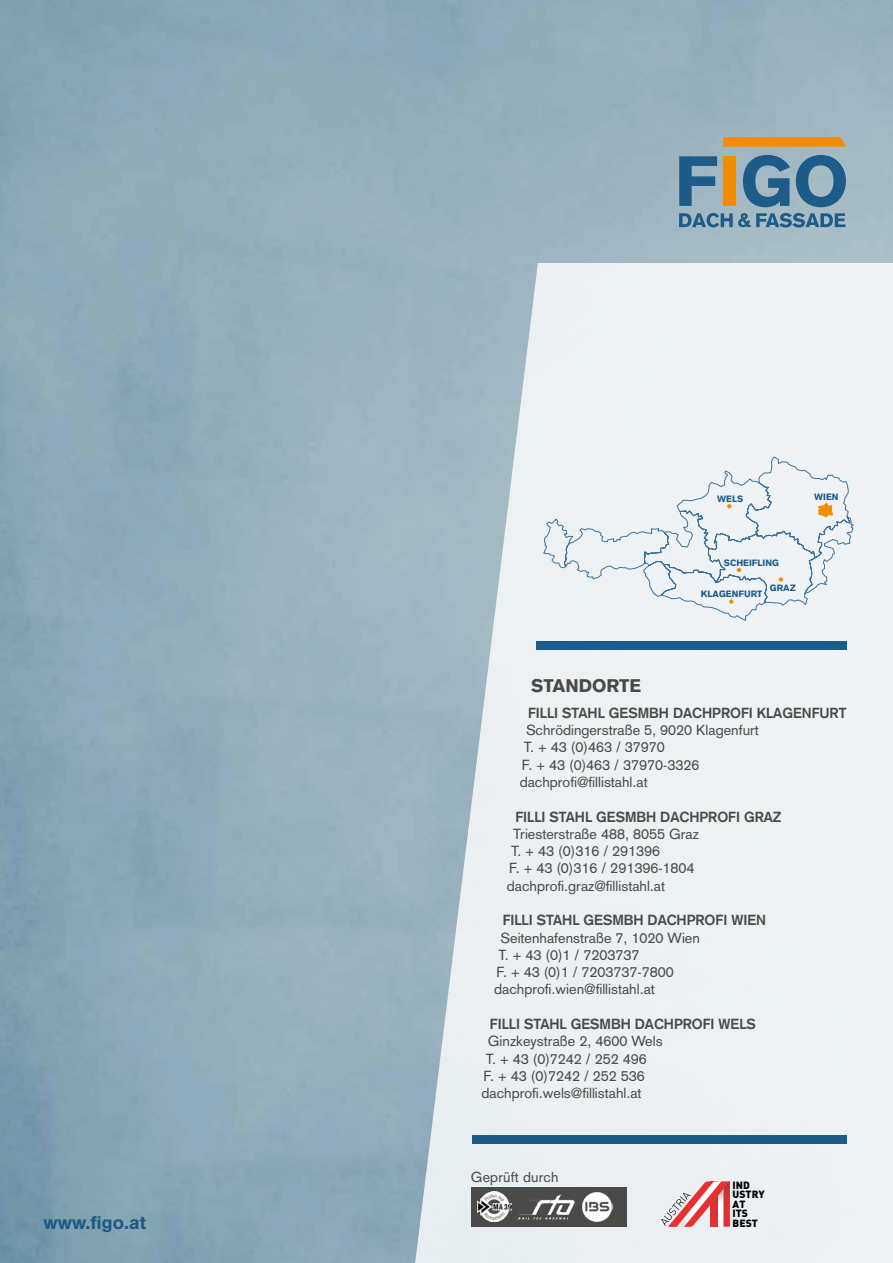
<style>
.page{position:relative;width:893px;height:1263px;background:#fff}
.page>*{position:absolute;margin:0;border:0;box-sizing:border-box;transform-origin:0 0}
.t1{font:900 18px "Akzidenz Grotesk";color:#1d5b89}
.t2{font:900 18px "Akzidenz Grotesk";color:#4a4a49}
.t3{font:14.4px/17.2px "Akzidenz Grotesk";color:#4a4a49}
.t4{font:700 14.4px "Akzidenz Grotesk";color:#4a4a49}
.t5{font:14.25px "Akzidenz Grotesk";letter-spacing:.01em;color:#4a4a49}
.t6{font:900 10.35px/9.4px "DIN";color:#000}
.t7{font:900 9px "Akzidenz Grotesk";color:#1d5b89}
</style>
<div class="page">
<img style="left:0;top:0;width:893px;height:1263px">
<svg style="left:409px;top:263px;width:484px;height:1000px;fill:#ecf1f3"></svg>
<div style="left:536px;top:641px;width:310px;height:8px;background:#1d5b89"></div>
<div style="left:472px;top:1135px;width:374px;height:8px;background:#1d5b89"></div>
<svg style="left:542px;top:456px;width:313px;height:166px"></svg>
<svg style="left:727px;top:504px;width:4px;height:4px"></svg>
<svg style="left:729px;top:599px;width:4px;height:5px"></svg>
<svg style="left:737px;top:568px;width:4px;height:4px"></svg>
<svg style="left:779px;top:577px;width:4px;height:5px"></svg>
<svg style="left:817px;top:502px;width:16px;height:15px"></svg>
<div style="left:471px;top:1187px;width:156px;height:40px;background:#4a4a49"></div>
<img style="left:478px;top:1192px;width:34px;height:29px">
<img style="left:518px;top:1194px;width:57px;height:26px">
<img style="left:582px;top:1192px;width:31px;height:30px">
<svg style="left:661px;top:1181px;width:69px;height:46px;background:#e4a1a2"></svg>
<svg style="left:679px;top:213px;width:166px;height:14px;background:#5e89a5"></svg>
<svg style="left:796px;top:155px;width:50px;height:52px;background:#5985a2"></svg>
<svg style="left:679px;top:156px;width:38px;height:50px;background:#5582a1"></svg>
<div style="left:723px;top:156px;width:12px;height:50px;background:#f28c00"></div>
<svg style="left:743px;top:155px;width:47px;height:52px;background:#517fa0"></svg>
<svg style="left:723px;top:137px;width:123px;height:10px"></svg>
<p class="t7" style="left:717px;top:493px;width:28px">WELS</p>
<p class="t7" style="left:814px;top:491px;width:26px">WIEN</p>
<p class="t7" style="left:724px;top:557px;width:57px">SCHEIFLING</p>
<p class="t7" style="left:701px;top:588px;width:63px">KLAGENFURT</p>
<p class="t7" style="left:770px;top:582px;width:27px">GRAZ</p>
<p class="t2" style="left:531px;top:675px;width:111px">STANDORTE</p>
<p class="t4" style="left:528px;top:704px;width:320px">FILLI STAHL GESMBH DACHPROFI KLAGENFURT</p>
<p class="t3" style="left:520px;top:721px;width:241px;text-indent:6px">Schrödingerstraße 5, 9020 Klagenfurt<br>T. + 43 (0)463 / 37970<br>F. + 43 (0)463 / 37970-3326 dachprofi@fillistahl.at</p>
<p class="t4" style="left:515px;top:808px;width:267px">FILLI STAHL GESMBH DACHPROFI GRAZ</p>
<p class="t3" style="left:507px;top:825px;width:194px;text-indent:6px">Triesterstraße 488, 8055 Graz<br>T. + 43 (0)316 / 291396<br>F. + 43 (0)316 / 291396-1804 dachprofi.graz@fillistahl.at</p>
<p class="t4" style="left:503px;top:912px;width:265px">FILLI STAHL GESMBH DACHPROFI WIEN</p>
<p class="t3" style="left:494px;top:929px;width:207px;text-indent:6px">Seitenhafenstraße 7, 1020 Wien<br>T. + 43 (0)1 / 7203737<br>F. + 43 (0)1 / 7203737-7800 dachprofi.wien@fillistahl.at</p>
<p class="t4" style="left:490px;top:1015px;width:267px">FILLI STAHL GESMBH DACHPROFI WELS</p>
<p class="t3" style="left:481px;top:1032px;width:183px;text-indent:6px">Ginzkeystraße 2, 4600 Wels<br>T. + 43 (0)7242 / 252 496<br>F. + 43 (0)7242 / 252 536 dachprofi.wels@fillistahl.at</p>
<p class="t5" style="left:471px;top:1168px;width:89px">Geprüft durch</p>
<p class="t6" style="left:733px;top:1180px;width:34px">IND<br>USTRY<br>AT<br>ITS</p>
<p class="t1" style="left:44px;top:1212px;width:104px">www.figo.at</p>
<p class="t6" style="left:733px;top:1217px;width:27px">BEST</p>
</div>
